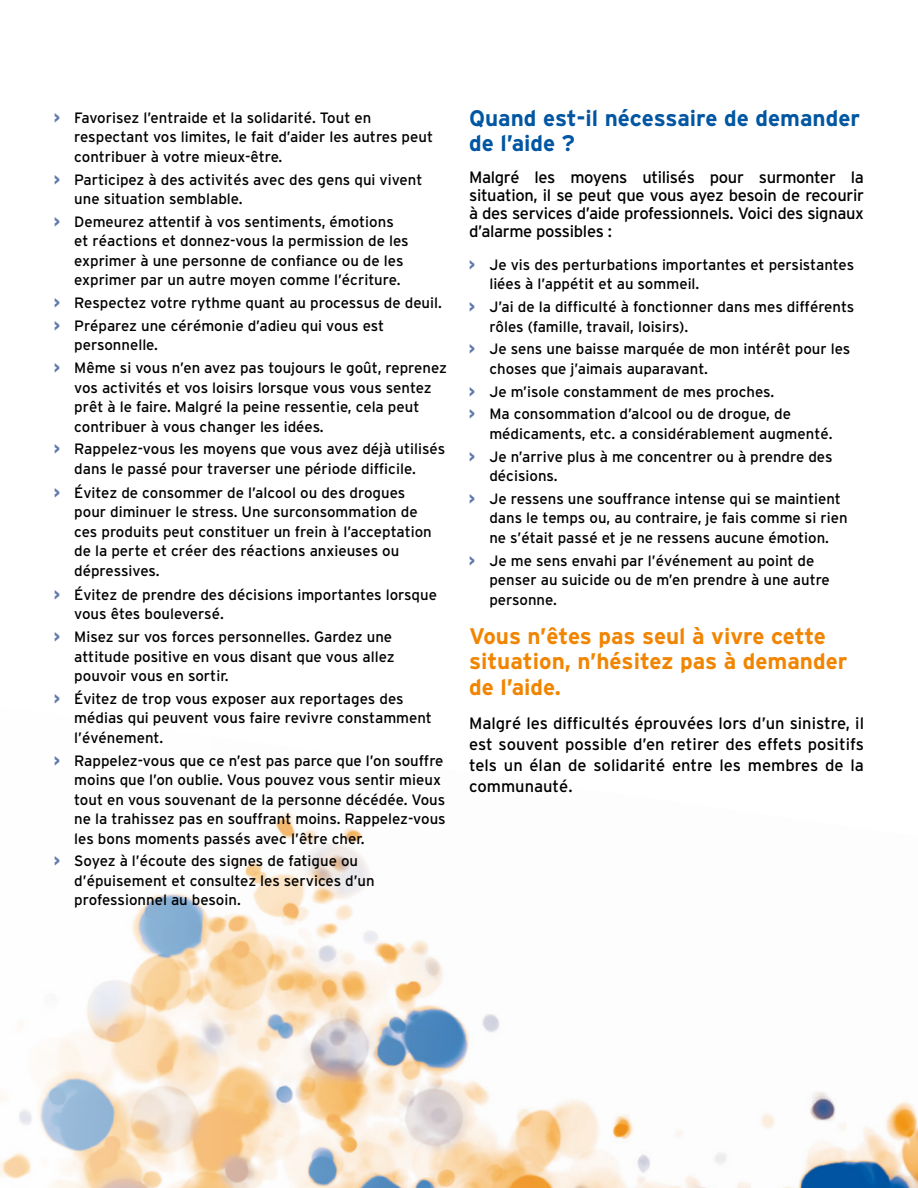
<style>
.page{position:relative;width:918px;height:1188px;background:#fff}
.page>*{position:absolute;margin:0;border:0;box-sizing:border-box;transform-origin:0 0}
.t1{font:700 22.5px/25.5px "Interstate";color:#f18500}
.t2{font:700 22.5px/25.5px "Interstate";color:#0056a2}
.t3{font:16.5px/18px "Interstate";letter-spacing:-.02em;color:#000;text-align:justify}
.t4{font:15px/19.5px "Interstate";color:#000}
.s1{font-family:"Interstate Condensed";font-weight:900;color:#5f79ac}
</style>
<div class="page">
<img style="left:0;top:812px;width:918px;height:376px">
<p class="t4" style="left:74px;top:108px;width:360px;text-indent:-20px"><span class="s1">&gt;</span> Favorisez l’entraide et la solidarité. Tout en respectant vos limites, le fait d’aider les autres peut contribuer à votre mieux-être.</p>
<p class="t4" style="left:74px;top:170px;width:350px;text-indent:-20px"><span class="s1">&gt;</span> Participez à des activités avec des gens qui vivent une situation semblable.</p>
<p class="t4" style="left:74px;top:212px;width:336px;text-indent:-20px"><span class="s1">&gt;</span> Demeurez attentif à vos sentiments, émotions et réactions et donnez-vous la permission de les exprimer à une personne de confiance ou de les exprimer par un autre moyen comme l’écriture.</p>
<p class="t4" style="left:54px;top:293px;width:389px"><span class="s1">&gt;</span> Respectez votre rythme quant au processus de deuil.</p>
<p class="t4" style="left:74px;top:316px;width:312px;text-indent:-20px"><span class="s1">&gt;</span> Préparez une cérémonie d’adieu qui vous est personnelle.</p>
<p class="t4" style="left:74px;top:358px;width:374px;text-indent:-20px"><span class="s1">&gt;</span> Même si vous n’en avez pas toujours le goût, reprenez vos activités et vos loisirs lorsque vous vous sentez prêt à le faire. Malgré la peine ressentie, cela peut contribuer à vous changer les idées.</p>
<p class="t4" style="left:74px;top:439px;width:373px;text-indent:-20px"><span class="s1">&gt;</span> Rappelez-vous les moyens que vous avez déjà utilisés dans le passé pour traverser une période difficile.</p>
<p class="t4" style="left:74px;top:483px;width:359px;text-indent:-20px"><span class="s1">&gt;</span> Évitez de consommer de l’alcool ou des drogues pour diminuer le stress. Une surconsommation de ces produits peut constituer un frein à l’acceptation de la perte et créer des réactions anxieuses ou dépressives.</p>
<p class="t4" style="left:74px;top:585px;width:364px;text-indent:-20px"><span class="s1">&gt;</span> Évitez de prendre des décisions importantes lorsque vous êtes bouleversé.</p>
<p class="t4" style="left:74px;top:627px;width:322px;text-indent:-20px"><span class="s1">&gt;</span> Misez sur vos forces personnelles. Gardez une attitude positive en vous disant que vous allez pouvoir vous en sortir.</p>
<p class="t4" style="left:74px;top:689px;width:359px;text-indent:-20px"><span class="s1">&gt;</span> Évitez de trop vous exposer aux reportages des médias qui peuvent vous faire revivre constamment l’événement.</p>
<p class="t4" style="left:74px;top:751px;width:373px;text-indent:-20px"><span class="s1">&gt;</span> Rappelez-vous que ce n’est pas parce que l’on souffre moins que l’on oublie. Vous pouvez vous sentir mieux tout en vous souvenant de la personne décédée. Vous ne la trahissez pas en souffrant moins. Rappelez-vous les bons moments passés avec l’être cher.</p>
<p class="t4" style="left:74px;top:851px;width:302px;text-indent:-20px"><span class="s1">&gt;</span> Soyez à l’écoute des signes de fatigue ou d’épuisement et consultez les services d’un professionnel au besoin.</p>
<h2 class="t2" style="left:469px;top:105px;width:392px">Quand est-il nécessaire de demander de l’aide ?</h2>
<p class="t3" style="left:469px;top:168px;width:396px">Malgré les moyens utilisés pour surmonter la situation, il se peut que vous ayez besoin de recourir à des services d’aide professionnels. Voici des signaux d’alarme possibles :</p>
<p class="t4" style="left:489px;top:255px;width:366px;text-indent:-20px"><span class="s1">&gt;</span> Je vis des perturbations importantes et persistantes liées à l’appétit et au sommeil.</p>
<p class="t4" style="left:489px;top:297px;width:367px;text-indent:-20px"><span class="s1">&gt;</span> J’ai de la difficulté à fonctionner dans mes différents rôles (famille, travail, loisirs).</p>
<p class="t4" style="left:489px;top:339px;width:363px;text-indent:-20px"><span class="s1">&gt;</span> Je sens une baisse marquée de mon intérêt pour les choses que j’aimais auparavant.</p>
<p class="t4" style="left:469px;top:382px;width:307px"><span class="s1">&gt;</span> Je m’isole constamment de mes proches.</p>
<p class="t4" style="left:489px;top:404px;width:345px;text-indent:-20px"><span class="s1">&gt;</span> Ma consommation d’alcool ou de drogue, de médicaments, etc. a considérablement augmenté.</p>
<p class="t4" style="left:489px;top:447px;width:345px;text-indent:-20px"><span class="s1">&gt;</span> Je n’arrive plus à me concentrer ou à prendre des décisions.</p>
<p class="t4" style="left:489px;top:489px;width:360px;text-indent:-20px"><span class="s1">&gt;</span> Je ressens une souffrance intense qui se maintient dans le temps ou, au contraire, je fais comme si rien ne s’était passé et je ne ressens aucune émotion.</p>
<p class="t4" style="left:489px;top:551px;width:342px;text-indent:-20px"><span class="s1">&gt;</span> Je me sens envahi par l’événement au point de penser au suicide ou de m’en prendre à une autre personne.</p>
<p class="t1" style="left:469px;top:623px;width:380px">Vous n’êtes pas seul à vivre cette situation, n’hésitez pas à demander de l’aide.</p>
<p class="t3" style="left:469px;top:713px;width:396px;line-height:21px">Malgré les difficultés éprouvées lors d’un sinistre, il est souvent possible d’en retirer des effets positifs tels un élan de solidarité entre les membres de la communauté.</p>
</div>
